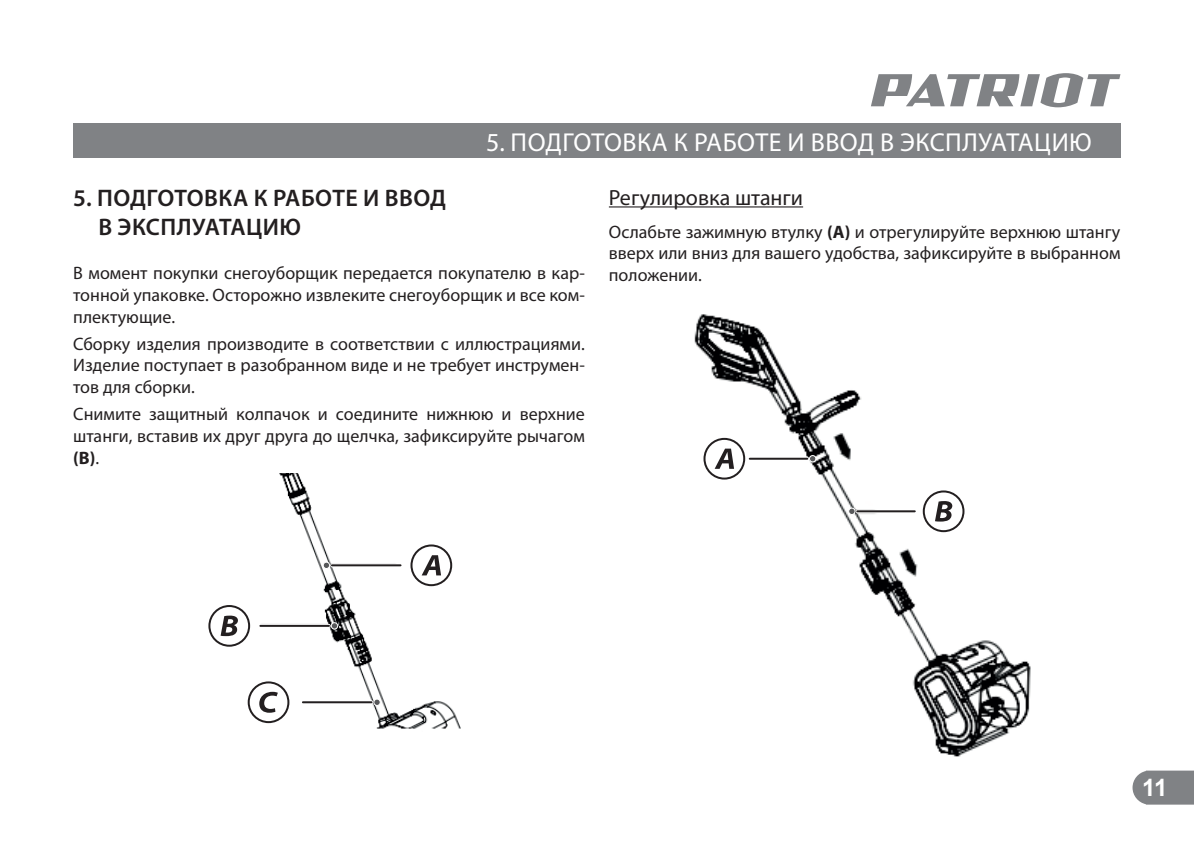
<style>
.page{position:relative;width:1194px;height:843px;background:#fff}
.page>*{position:absolute;margin:0;border:0;box-sizing:border-box;transform-origin:0 0}
.t1{font:26px "Myriad Pro";letter-spacing:.02em;color:#fff}
.t2{font:600 24px/28.8px "Myriad Pro";letter-spacing:.02em;color:#231f20}
.t3{font:700 24px "Arial";color:#fff}
.t4{font:22px "Myriad Pro";color:#231f20}
.t5{font:18px/21.6px "Myriad Pro";color:#231f20;text-align:justify}
.s1{font-weight:700}
</style>
<div class="page">
<svg style="left:1132px;top:770px;width:61px;height:34px;background:#8a8c8f"></svg>
<svg style="left:871px;top:73px;width:249px;height:34px"></svg>
<div style="left:73px;top:124px;width:1047px;height:34px;background:#808285"></div>
<hr style="left:608px;top:206px;width:195px;height:1px;background:#231f20">
<img style="left:211px;top:473px;width:250px;height:256px">
<svg style="left:303px;top:700px;width:68px;height:4px"></svg>
<hr style="left:303px;top:701px;width:68px;height:2px;background:#231f20">
<svg style="left:260px;top:624px;width:69px;height:4px"></svg>
<hr style="left:260px;top:625px;width:69px;height:2px;background:#231f20">
<svg style="left:332px;top:563px;width:68px;height:4px"></svg>
<hr style="left:332px;top:564px;width:68px;height:2px;background:#231f20">
<svg style="left:375px;top:699px;width:5px;height:6px"></svg>
<div style="left:373px;top:698px;width:7px;height:8px;border:1px solid #fff;border-radius:50%"></div>
<svg style="left:331px;top:623px;width:6px;height:6px"></svg>
<div style="left:331px;top:622px;width:7px;height:7px;border:1px solid #fff;border-radius:50%"></div>
<svg style="left:323px;top:562px;width:6px;height:6px"></svg>
<div style="left:323px;top:562px;width:7px;height:7px;border:1px solid #fff;border-radius:50%"></div>
<div style="left:208px;top:605px;width:42px;height:42px;border:2px solid #231f20;border-radius:50%"></div>
<svg style="left:220px;top:615px;width:18px;height:21px"></svg>
<div style="left:248px;top:681px;width:41px;height:42px;border:2px solid #231f20;border-radius:50%"></div>
<svg style="left:259px;top:692px;width:19px;height:21px"></svg>
<div style="left:410px;top:544px;width:42px;height:42px;border:2px solid #231f20;border-radius:50%"></div>
<svg style="left:421px;top:555px;width:20px;height:20px"></svg>
<img style="left:694px;top:314px;width:337px;height:443px">
<svg style="left:857px;top:509px;width:57px;height:4px"></svg>
<hr style="left:857px;top:510px;width:57px;height:2px;background:#231f20">
<div style="left:848px;top:508px;width:7px;height:6px;background:#57585a;border-radius:50%"></div>
<div style="left:848px;top:508px;width:7px;height:7px;border:1px solid #fff;border-radius:50%"></div>
<svg style="left:750px;top:457px;width:56px;height:4px"></svg>
<hr style="left:749px;top:458px;width:58px;height:2px;background:#231f20">
<svg style="left:809px;top:455px;width:6px;height:7px"></svg>
<div style="left:808px;top:455px;width:8px;height:7px;border:1px solid #fff;border-radius:50%"></div>
<div style="left:703px;top:438px;width:42px;height:41px;border:2px solid #231f20;border-radius:50%"></div>
<svg style="left:714px;top:449px;width:20px;height:20px"></svg>
<div style="left:922px;top:490px;width:42px;height:42px;border:2px solid #231f20;border-radius:50%"></div>
<svg style="left:934px;top:501px;width:18px;height:20px"></svg>
<h1 class="t1" style="left:486px;top:126px;width:607px">5. ПОДГОТОВКА К РАБОТЕ И ВВОД В ЭКСПЛУАТАЦИЮ</h1>
<h2 class="t2" style="left:98px;top:183px;width:349px;text-indent:-25px">5. ПОДГОТОВКА К РАБОТЕ И ВВОД<br>В ЭКСПЛУАТАЦИЮ</h2>
<p class="t5" style="left:73px;top:262px;width:513px">В момент покупки снегоуборщик передается покупателю в кар&shy;тонной упаковке. Осторожно извлеките снегоуборщик и все ком&shy;плектующие.</p>
<p class="t5" style="left:73px;top:333px;width:513px">Сборку изделия производите в соответствии с иллюстрациями.<br>Изделие поступает в разобранном виде и не требует инструмен&shy;тов для сборки.</p>
<p class="t5" style="left:73px;top:403px;width:513px">Снимите защитный колпачок и соедините нижнюю и верхние штанги, вставив их друг друга до щелчка, зафиксируйте рычагом <span class="s1">(B)</span>.</p>
<p class="t4" style="left:608px;top:184px;width:196px">Регулировка штанги</p>
<p class="t5" style="left:608px;top:221px;width:513px">Ослабьте зажимную втулку <span class="s1">(А)</span> и отрегулируйте верхнюю штангу вверх или вниз для вашего удобства, зафиксируйте в выбранном положении.</p>
<h2 class="t3" style="left:1142px;top:771px;width:27px">11</h2>
</div>
